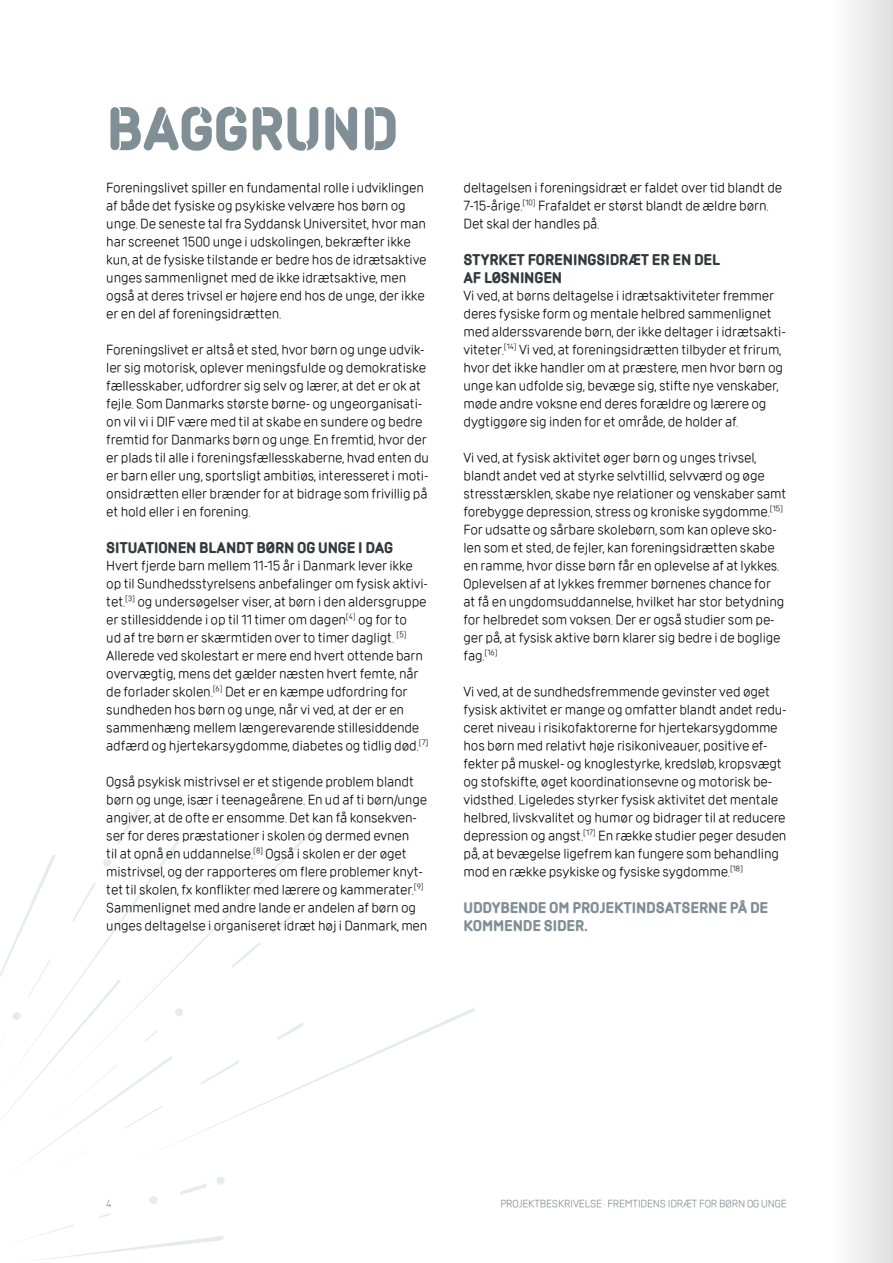
<style>
.page{position:relative;width:893px;height:1263px;background:#fff}
.page>*{position:absolute;margin:0;border:0;box-sizing:border-box;transform-origin:0 0}
.t1{font:700 52.5px "DIF Stencil";letter-spacing:-.01em;color:#808e96}
.t2{font:13.5px/18px "DIF";letter-spacing:-.01em;color:#000}
.t3{font:700 13.5px/18px "DIF";letter-spacing:-.01em;color:#333a3d}
.t4{font:700 13.5px/18px "DIF";letter-spacing:-.01em;color:#808e96}
.t5{font:10.5px "DIF";letter-spacing:-.01em;color:#808e96}
</style>
<div class="page">
<svg style="left:117px;top:806px;width:24px;height:38px"></svg>
<svg style="left:27px;top:1225px;width:197px;height:36px"></svg>
<svg style="left:99px;top:1213px;width:12px;height:5px"></svg>
<svg style="left:260px;top:1007px;width:216px;height:99px"></svg>
<svg style="left:277px;top:1022px;width:27px;height:19px"></svg>
<svg style="left:272px;top:915px;width:20px;height:18px"></svg>
<svg style="left:0;top:854px;width:260px;height:350px"></svg>
<div style="left:829px;top:0;width:64px;height:1263px;background:linear-gradient(to right,#fff,#e0e0e0)"></div>
<hr style="left:892px;top:0;width:1px;height:1263px;background:#000">
<h1 class="t1" style="left:106px;top:94px;width:293px">BAGGRUND</h1>
<p class="t2" style="left:106px;top:178px;width:322px">Foreningslivet spiller en fundamental rolle i udviklingen af både det fysiske og psykiske velvære hos børn og unge. De seneste tal fra Syddansk Universitet, hvor man har screenet 1500 unge i udskolingen, bekræfter ikke kun, at de fysiske tilstande er bedre hos de idrætsaktive unges sammenlignet med de ikke idrætsaktive, men også at deres trivsel er højere end hos de unge, der ikke er en del af foreningsidrætten.</p>
<p class="t2" style="left:106px;top:340px;width:324px">Foreningslivet er altså et sted, hvor børn og unge udvik&shy;ler sig motorisk, oplever meningsfulde og demokratiske fællesskaber, udfordrer sig selv og lærer, at det er ok at fejle. Som Danmarks største børne- og ungeorganisati&shy;on vil vi i DIF være med til at skabe en sundere og bedre fremtid for Danmarks børn og unge. En fremtid, hvor der er plads til alle i foreningsfællesskaberne, hvad enten du er barn eller ung, sportsligt ambitiøs, interesseret i moti&shy;onsidrætten eller brænder for at bidrage som frivillig på et hold eller i en forening.</p>
<p class="t3" style="left:106px;top:538px;width:288px">SITUATIONEN BLANDT BØRN OG UNGE I DAG</p>
<p class="t2" style="left:106px;top:556px;width:324px">Hvert fjerde barn mellem 11-15 år i Danmark lever ikke op til Sundhedsstyrelsens anbefalinger om fysisk aktivi&shy;tet.<sup>[3]</sup> og undersøgelser viser, at børn i den aldersgruppe er stillesiddende i op til 11 timer om dagen<sup>[4]</sup> og for to<br>ud af tre børn er skærmtiden over to timer dagligt. <sup>[5] </sup>Allerede ved skolestart er mere end hvert ottende barn overvægtig, mens det gælder næsten hvert femte, når de forlader skolen.<sup>[6]</sup> Det er en kæmpe udfordring for sundheden hos børn og unge, når vi ved, at der er en sammenhæng mellem længerevarende stillesiddende adfærd og hjertekarsygdomme, diabetes og tidlig død.<sup>[7]</sup></p>
<p class="t2" style="left:106px;top:772px;width:323px">Også psykisk mistrivsel er et stigende problem blandt børn og unge, især i teenageårene. En ud af ti børn/unge angiver, at de ofte er ensomme. Det kan få konsekven&shy;ser for deres præstationer i skolen og dermed evnen<br>til at opnå en uddannelse.<sup>[8]</sup> Også i skolen er der øget mistrivsel, og der rapporteres om flere problemer knyt&shy;tet til skolen, fx konflikter med lærere og kammerater.<sup>[9] </sup>Sammenlignet med andre lande er andelen af børn og unges deltagelse i organiseret idræt høj i Danmark, men</p>
<p class="t2" style="left:463px;top:178px;width:320px">deltagelsen i foreningsidræt er faldet over tid blandt de<br>7-15-årige.<sup>[10]</sup> Frafaldet er størst blandt de ældre børn.<br>Det skal der handles på.</p>
<p class="t3" style="left:463px;top:251px;width:258px">STYRKET FORENINGSIDRÆT ER EN DEL<br>AF LØSNINGEN</p>
<p class="t2" style="left:463px;top:286px;width:324px">Vi ved, at børns deltagelse i idrætsaktiviteter fremmer deres fysiske form og mentale helbred sammenlignet med alderssvarende børn, der ikke deltager i idrætsakti&shy;viteter.<sup>[14]</sup> Vi ved, at foreningsidrætten tilbyder et frirum, hvor det ikke handler om at præstere, men hvor børn og unge kan udfolde sig, bevæge sig, stifte nye venskaber, møde andre voksne end deres forældre og lærere og dygtiggøre sig inden for et område, de holder af.</p>
<p class="t2" style="left:463px;top:448px;width:324px">Vi ved, at fysisk aktivitet øger børn og unges trivsel, blandt andet ved at styrke selvtillid, selvværd og øge stresstærsklen, skabe nye relationer og venskaber samt forebygge depression, stress og kroniske sygdomme.<sup>[15] </sup>For udsatte og sårbare skolebørn, som kan opleve sko&shy;len som et sted, de fejler, kan foreningsidrætten skabe en ramme, hvor disse børn får en oplevelse af at lykkes.<br>Oplevelsen af at lykkes fremmer børnenes chance for at få en ungdomsuddannelse, hvilket har stor betydning for helbredet som voksen. Der er også studier som pe&shy;ger på, at fysisk aktive børn klarer sig bedre i de boglige fag.<sup>[16]</sup></p>
<p class="t2" style="left:463px;top:682px;width:325px">Vi ved, at de sundhedsfremmende gevinster ved øget fysisk aktivitet er mange og omfatter blandt andet redu&shy;ceret niveau i risikofaktorerne for hjertekarsygdomme hos børn med relativt høje risikoniveauer, positive ef&shy;fekter på muskel- og knoglestyrke, kredsløb, kropsvægt og stofskifte, øget koordinationsevne og motorisk be&shy;vidsthed. Ligeledes styrker fysisk aktivitet det mentale helbred, livskvalitet og humør og bidrager til at reducere depression og angst.<sup>[17]</sup> En række studier peger desuden på, at bevægelse ligefrem kan fungere som behandling mod en række psykiske og fysiske sygdomme.<sup>[18]</sup></p>
<p class="t4" style="left:463px;top:899px;width:306px">UDDYBENDE OM PROJEKTINDSATSERNE PÅ DE<br>KOMMENDE SIDER.</p>
<p class="t5" style="left:106px;top:1197px;width:7px">4</p>
<p class="t5" style="left:500px;top:1197px;width:288px">PROJEKTBESKRIVELSE · FREMTIDENS IDRÆT FOR BØRN OG UNGE</p>
</div>
